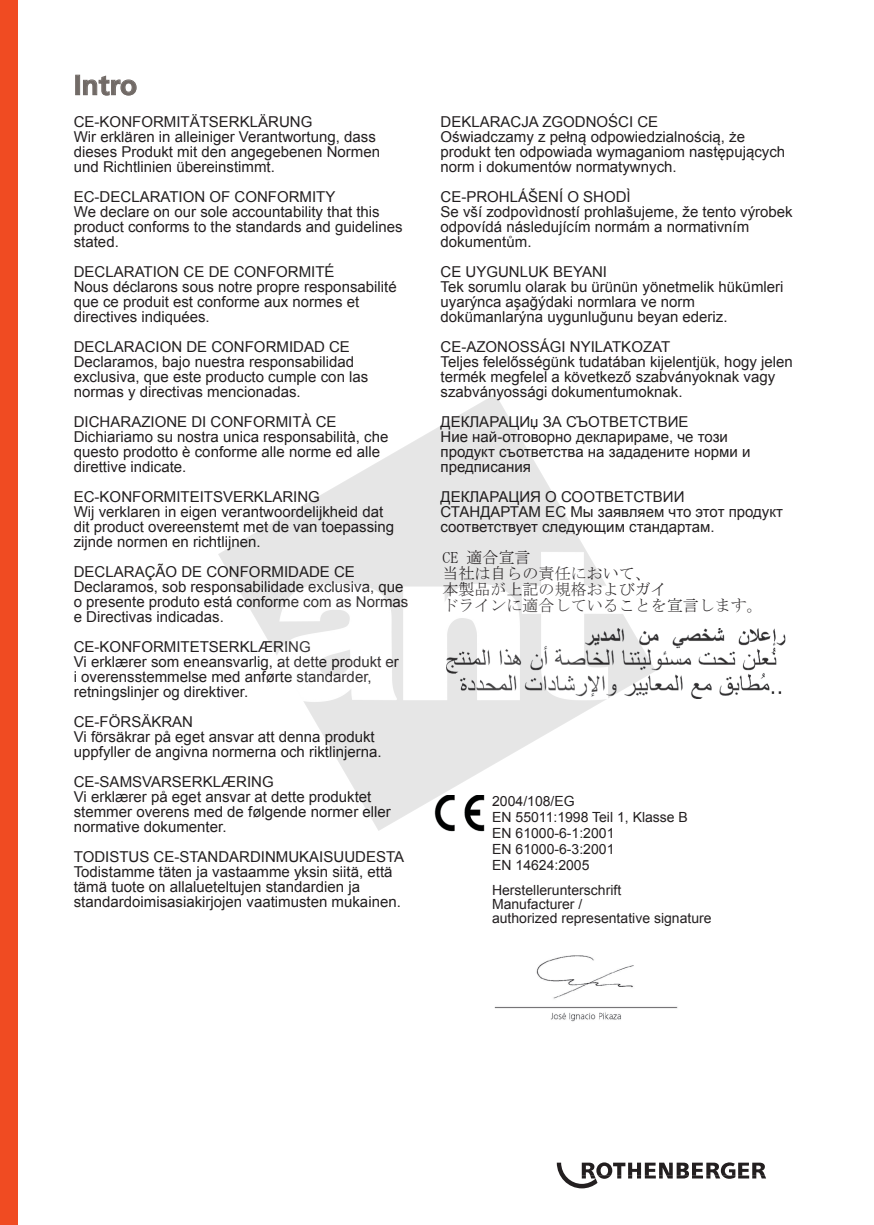
<style>
.page{position:relative;width:874px;height:1225px;background:#fff}
.page>*{position:absolute;margin:0;border:0;box-sizing:border-box;transform-origin:0 0}
.t1{font:700 28px "Frutiger LT";color:#716a66}
.t2{font:16px/16px "MS Mincho";color:#231f20}
.t3{font:15px/15px "Arial";color:#231f20}
.t4{font:14px/16px "Arial";color:#231f20}
</style>
<div class="page">
<div style="left:0;top:0;width:17px;height:1225px;background:#f04b22"></div>
<div style="left:75px;top:75px;width:5px;height:20px;border:1px solid #716a66"></div>
<svg style="left:83px;top:75px;width:54px;height:21px"></svg>
<img style="left:494px;top:955px;width:184px;height:67px">
<img style="left:655px;top:628px;width:131px;height:70px">
<svg style="left:556px;top:1162px;width:209px;height:26px"></svg>
<img style="left:218px;top:394px;width:437px;height:437px">
<h1 class="t1" style="left:74px;top:69px;width:65px">Intro</h1>
<p class="t3" style="left:74px;top:114px;width:307px">CE-KONFORMITÄTSERKLÄRUNG<br>Wir erklären in alleiniger Verantwortung, dass dieses Produkt mit den angegebenen Normen und Richtlinien übereinstimmt.</p>
<p class="t3" style="left:74px;top:189px;width:330px">EC-DECLARATION OF CONFORMITY<br>We declare on our sole accountability that this product conforms to the standards and guidelines stated.</p>
<p class="t3" style="left:74px;top:264px;width:324px">DECLARATION CE DE CONFORMITÉ<br>Nous déclarons sous notre propre responsabilité que ce produit est conforme aux normes et directives indiquées.</p>
<p class="t3" style="left:74px;top:339px;width:296px">DECLARACION DE CONFORMIDAD CE Declaramos, bajo nuestra responsabilidad exclusiva, que este producto cumple con las normas y directivas mencionadas.</p>
<p class="t3" style="left:74px;top:414px;width:316px">DICHARAZIONE DI CONFORMITÀ CE Dichiariamo su nostra unica responsabilità, che questo prodotto è conforme alle norme ed alle direttive indicate.</p>
<p class="t3" style="left:74px;top:489px;width:322px">EC-KONFORMITEITSVERKLARING<br>Wij verklaren in eigen verantwoordelijkheid dat dit product overeenstemt met de van toepassing zijnde normen en richtlijnen.</p>
<p class="t3" style="left:74px;top:564px;width:336px">DECLARAÇÃO DE CONFORMIDADE CE Declaramos, sob responsabilidade exclusiva, que o presente produto está conforme com as Normas e Directivas indicadas.</p>
<p class="t3" style="left:74px;top:639px;width:326px">CE-KONFORMITETSERKLÆRING<br>Vi erklærer som eneansvarlig, at dette produkt er i overensstemmelse med anførte standarder, retningslinjer og direktiver.</p>
<p class="t3" style="left:74px;top:714px;width:309px">CE-FÖRSÄKRAN<br>Vi försäkrar på eget ansvar att denna produkt uppfyller de angivna normerna och riktlinjerna.</p>
<p class="t3" style="left:74px;top:774px;width:318px">CE-SAMSVARSERKLÆRING<br>Vi erklærer på eget ansvar at dette produktet stemmer overens med de følgende normer eller normative dokumenter.</p>
<p class="t3" style="left:74px;top:849px;width:332px">TODISTUS CE-STANDARDINMUKAISUUDESTA Todistamme täten ja vastaamme yksin siitä, että tämä tuote on allalueteltujen standardien ja standardoimisasiakirjojen vaatimusten mukainen.</p>
<p class="t3" style="left:440px;top:114px;width:346px">DEKLARACJA ZGODNOŚCI CE<br>Oświadczamy z pełną odpowiedzialnością, że produkt ten odpowiada wymaganiom następujących norm i dokumentów normatywnych.</p>
<p class="t3" style="left:440px;top:189px;width:353px">CE-PROHLÁŠENÍ O SHODÌ<br>Se vší zodpovìdností prohlašujeme, že tento výrobek odpovídá následujícím normám a normativním dokumentům.</p>
<p class="t3" style="left:440px;top:264px;width:344px">CE UYGUNLUK BEYANI<br>Tek sorumlu olarak bu ürünün yönetmelik hükümleri uyarýnca aşağýdaki normlara ve norm dokümanlarýna uygunluğunu beyan ederiz.</p>
<p class="t3" style="left:440px;top:339px;width:353px">CE-AZONOSSÁGI NYILATKOZAT<br>Teljes felelősségünk tudatában kijelentjük, hogy jelen termék megfelel a következő szabványoknak vagy szabványossági dokumentumoknak.</p>
<p class="t3" style="left:440px;top:414px;width:311px">ДЕКЛАРАЦИџ ЗА СЪОТВЕТСТВИЕ<br>Ние най-отговорно декларираме, че този продукт съответства на зададените норми и предписания</p>
<p class="t3" style="left:440px;top:489px;width:344px">ДЕКЛАРАЦИЯ О СООТВЕТСТВИИ<br>СТАНДАРТАМ EС Мы заявляем что этот продукт соответствует следующим стандартам.</p>
<p class="t2" style="left:442px;top:549px;width:321px">CE 適合宣言<br>当社は自らの責任において、<br>本製品が上記の規格およびガイ<br>ドラインに適合していることを宣言します。</p>
<p class="t4" style="left:492px;top:793px;width:197px">2004/108/EG<br>EN 55011:1998 Teil 1, Klasse B<br>EN 61000-6-1:2001<br>EN 61000-6-3:2001<br>EN 14624:2005</p>
<p class="t4" style="left:492px;top:883px;width:221px;line-height:14px">Herstellerunterschrift<br>Manufacturer /<br>authorized representative signature</p>
</div>
